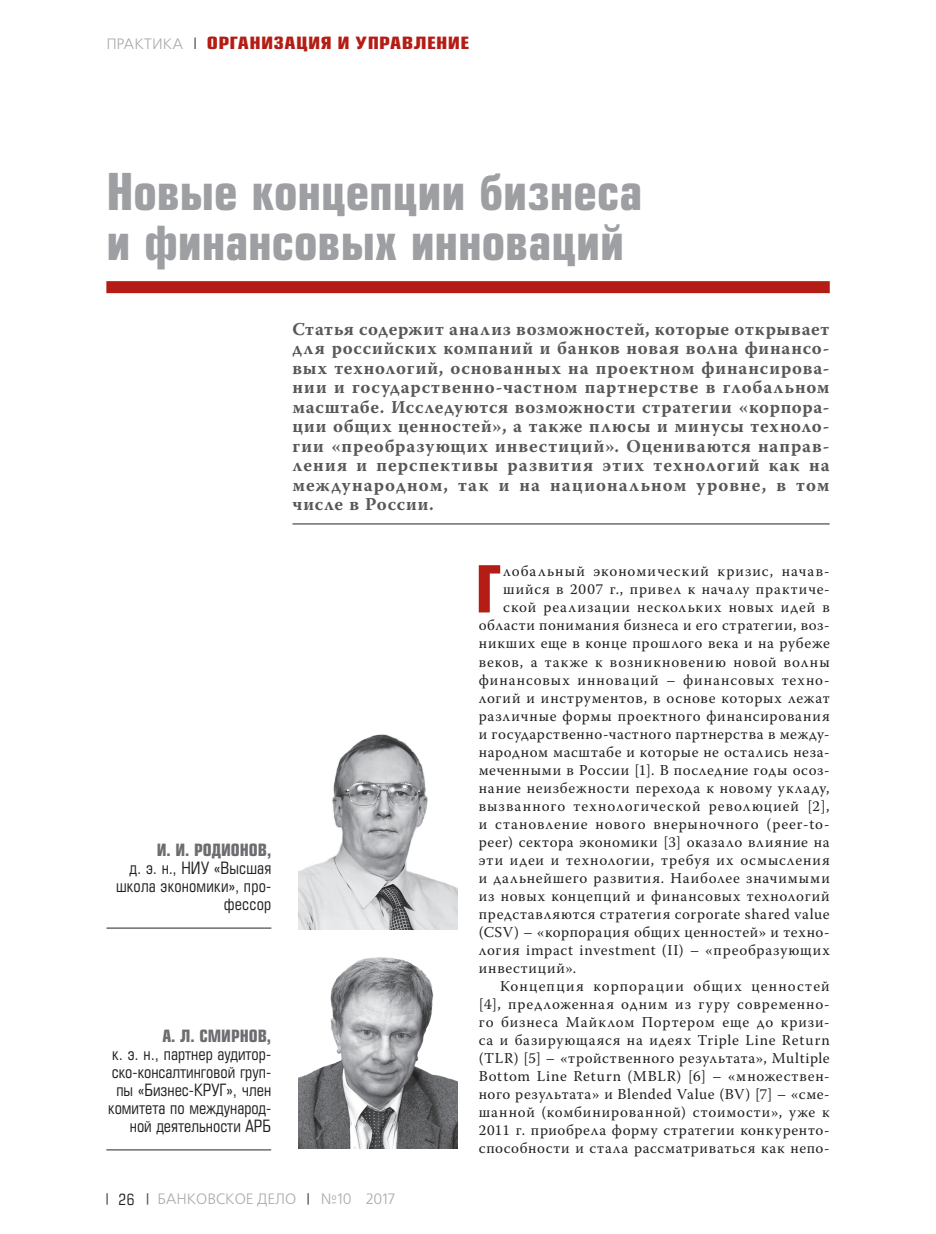
<style>
.page{position:relative;width:936px;height:1234px;background:#fff}
.page>*{position:absolute;margin:0;border:0;box-sizing:border-box;transform-origin:0 0}
.t1{font:700 63px "Europe Cond";color:#b41d15}
.t2{font:700 49.5px/49.5px "Europe Cond";color:#9d9fa2}
.t3{font:700 18px/19.5px "Warnock Pro";letter-spacing:.055em;color:#57585a;text-align:justify}
.t4{font:16.5px/18px "Europe Cond";color:#231f20;text-align:right}
.t5{font:700 16.5px "Europe Cond";color:#6c6d70}
.t6{font:700 16.5px "Europe Cond";letter-spacing:.015em;color:#b41d15;scale:1.25 1}
.t7{font:15px "Warnock Pro";letter-spacing:.055em;color:#231f20}
.t8{font:15px "Warnock Pro";letter-spacing:.035em;color:#231f20}
.t9{font:15px "Warnock Pro";letter-spacing:.075em;color:#231f20}
.t10{font:15px "Free Set C";color:#a8a9ad}
.t11{font:15px "Europe Cond";color:#231f20}
</style>
<div class="page">
<svg style="left:307px;top:1193px;width:2px;height:11px"></svg>
<svg style="left:106px;top:1193px;width:2px;height:11px"></svg>
<svg style="left:194px;top:38px;width:2px;height:11px"></svg>
<hr style="left:106px;top:927px;width:165px;height:1px;background:#6c6d70">
<hr style="left:106px;top:1148px;width:165px;height:2px;background:#6c6d70">
<div style="left:106px;top:281px;width:723px;height:12px;background:#b41d15"></div>
<hr style="left:292px;top:523px;width:537px;height:1px;background:#6c6d70">
<img style="left:299px;top:734px;width:158px;height:195px">
<img style="left:299px;top:957px;width:158px;height:191px">
<p class="t10" style="left:106px;top:36px;width:78px">ПРАКТИКА</p>
<p class="t6" style="left:207px;top:32px;width:211px">ОРГАНИЗАЦИЯ И УПРАВЛЕНИЕ</p>
<h2 class="t2" style="left:106px;top:166px;width:537px">Новые концепции бизнеса и финансовых инноваций</h2>
<p class="t5" style="left:157px;top:839px;width:116px">И. И. РОДИОНОВ,</p>
<p class="t4" style="left:116px;top:858px;width:157px">д. э. н., НИУ «Высшая школа экономики», про&shy;фессор</p>
<p class="t5" style="left:162px;top:1024px;width:110px">А. Л. СМИРНОВ,</p>
<p class="t4" style="left:108px;top:1044px;width:164px">к. э. н., партнер аудитор&shy;ско-консалтинговой груп&shy;пы «Бизнес-КРУГ», член комитета по международ&shy;ной деятельности АРБ</p>
<p class="t3" style="left:292px;top:319px;width:538px">Статья содержит анализ возможностей, которые открывает для российских компаний и банков новая волна финансо&shy;вых технологий, основанных на проектном финансирова&shy;нии и государственно-частном партнерстве в глобальном масштабе. Исследуются возможности стратегии «корпора&shy;ции общих ценностей», а также плюсы и минусы техноло&shy;гии «преобразующих инвестиций». Оцениваются направ&shy;ления и перспективы развития этих технологий как на международном, так и на национальном уровне, в том числе в России.</p>
<h1 class="t1" style="left:475px;top:547px;width:27px">Г</h1>
<p class="t7" style="left:503px;top:562px;width:328px">лобальный экономический кризис, начав-</p>
<p class="t7" style="left:503px;top:580px;width:328px">шийся в 2007 г., привел к началу практиче-</p>
<p class="t7" style="left:503px;top:598px;width:328px">ской реализации нескольких новых идей в</p>
<p class="t7" style="left:478px;top:616px;width:352px">области понимания бизнеса и его стратегии, воз-</p>
<p class="t7" style="left:478px;top:634px;width:352px">никших еще в конце прошлого века и на рубеже</p>
<p class="t7" style="left:478px;top:652px;width:352px">веков, а также к возникновению новой волны</p>
<p class="t7" style="left:478px;top:670px;width:352px">финансовых инноваций – финансовых техно-</p>
<p class="t7" style="left:478px;top:688px;width:352px">логий и инструментов, в основе которых лежат</p>
<p class="t7" style="left:478px;top:706px;width:352px">различные формы проектного финансирования</p>
<p class="t7" style="left:478px;top:724px;width:352px">и государственно-частного партнерства в между-</p>
<p class="t7" style="left:478px;top:742px;width:352px">народном масштабе и которые не остались неза-</p>
<p class="t7" style="left:478px;top:760px;width:352px">меченными в России [1]. В последние годы осоз-</p>
<p class="t7" style="left:478px;top:778px;width:352px">нание неизбежности перехода к новому укладу,</p>
<p class="t7" style="left:478px;top:796px;width:352px">вызванного технологической революцией [2],</p>
<p class="t7" style="left:478px;top:814px;width:352px">и становление нового внерыночного (peer-to-</p>
<p class="t7" style="left:478px;top:832px;width:352px">peer) сектора экономики [3] оказало влияние на</p>
<p class="t7" style="left:478px;top:850px;width:352px">эти идеи и технологии, требуя их осмысления</p>
<p class="t7" style="left:478px;top:868px;width:352px">и дальнейшего развития. Наиболее значимыми</p>
<p class="t7" style="left:478px;top:886px;width:352px">из новых концепций и финансовых технологий</p>
<p class="t7" style="left:478px;top:904px;width:352px">представляются стратегия corporate shared value</p>
<p class="t7" style="left:478px;top:922px;width:352px">(CSV) – «корпорация общих ценностей» и техно-</p>
<p class="t7" style="left:478px;top:940px;width:352px">логия impact investment (II) – «преобразующих</p>
<p class="t7" style="left:478px;top:958px;width:99px">инвестиций».</p>
<p class="t9" style="left:500px;top:976px;width:331px">Концепция корпорации общих ценностей</p>
<p class="t7" style="left:478px;top:994px;width:352px">[4], предложенная одним из гуру современно-</p>
<p class="t7" style="left:478px;top:1012px;width:352px">го бизнеса Майклом Портером еще до кризи-</p>
<p class="t7" style="left:478px;top:1030px;width:352px">са и базирующаяся на идеях Triple Line Return</p>
<p class="t7" style="left:478px;top:1048px;width:352px">(TLR) [5] – «тройственного результата», Multiple</p>
<p class="t7" style="left:478px;top:1066px;width:352px">Bottom Line Return (MBLR) [6] – «множествен-</p>
<p class="t8" style="left:478px;top:1084px;width:352px">ного результата» и Blended Value (BV) [7] – «сме-</p>
<p class="t7" style="left:478px;top:1102px;width:352px">шанной (комбинированной) стоимости», уже к</p>
<p class="t7" style="left:478px;top:1120px;width:352px">2011 г. приобрела форму стратегии конкуренто-</p>
<p class="t7" style="left:478px;top:1138px;width:352px">способности и стала рассматриваться как непо-</p>
<p class="t11" style="left:118px;top:1189px;width:18px">26</p>
<p class="t10" style="left:157px;top:1190px;width:140px">БАНКОВСКОЕ ДЕЛО</p>
<p class="t10" style="left:321px;top:1190px;width:75px">№10 2017</p>
</div>
